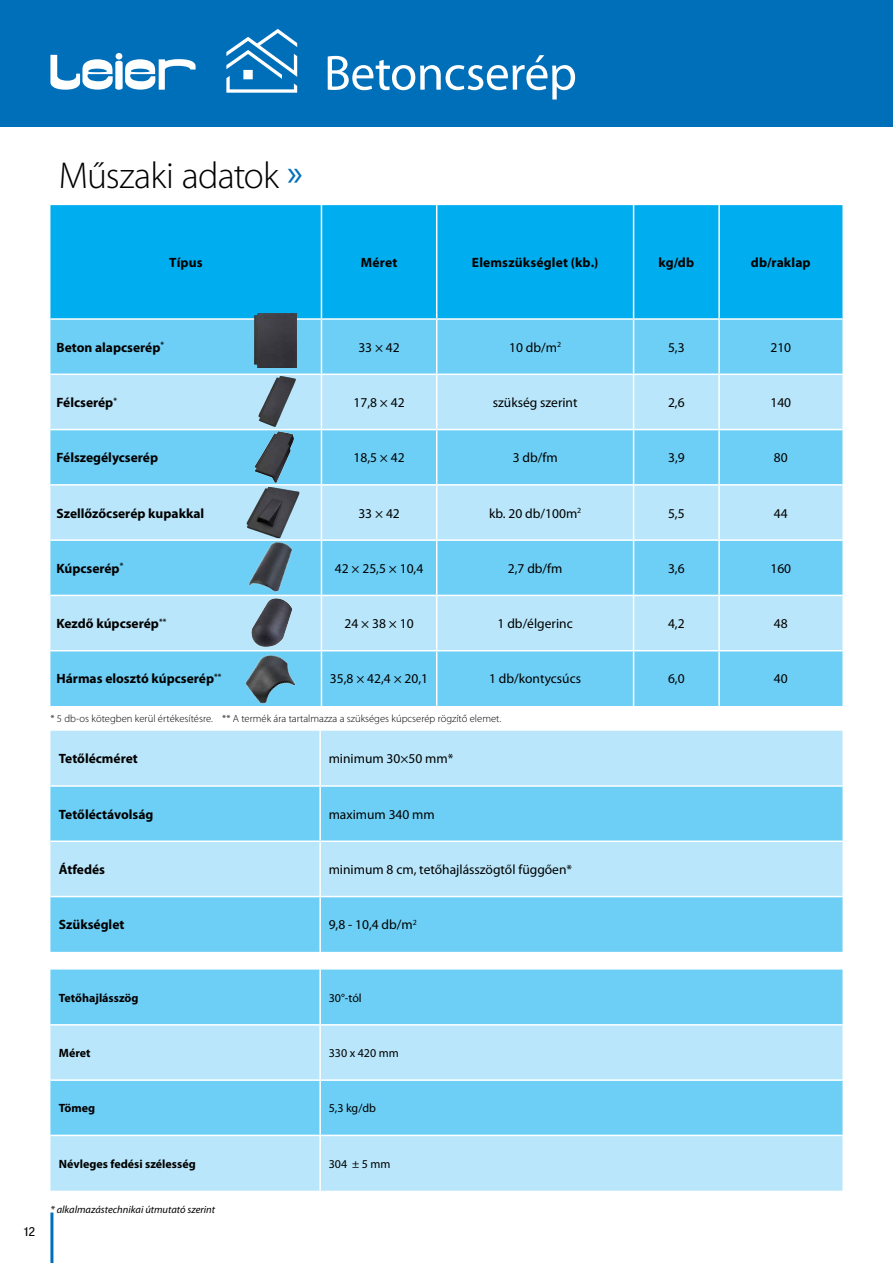
<style>
.page{position:relative;width:893px;height:1263px;background:#fff}
.page>*{position:absolute;margin:0;border:0;box-sizing:border-box;transform-origin:0 0}
.t1{font:300 37.5px "Myriad Pro";letter-spacing:-.025em;color:#000}
.t2{font:13.5px "Myriad Pro";color:#000}
.t3{font:700 13.5px "Myriad Pro";color:#000}
.t4{font:13.5px "Good Headline Pro News";color:#000}
.t5{font:700 12px "Myriad Pro";color:#000}
.t6{font:12px "Myriad Pro";color:#000}
.t7{font:300 10.5px "Myriad Pro";color:#000}
.t8{font:italic 10.5px "Myriad Pro";color:#000}
.s1{font-weight:400;color:#006fba}
</style>
<div class="page">
<div style="left:0;top:0;width:893px;height:126px;background:#006fba"></div>
<div style="left:50px;top:205px;width:792px;height:113px;background:#00aeef"></div>
<div style="left:50px;top:320px;width:792px;height:386px;background:#6dcff6"></div>
<svg style="left:50px;top:375px;width:792px;height:275px;background:#9bddf8"></svg>
<hr style="left:321px;top:205px;width:1px;height:113px;background:#fff">
<hr style="left:436px;top:205px;width:1px;height:113px;background:#fff">
<hr style="left:633px;top:205px;width:1px;height:113px;background:#fff">
<hr style="left:718px;top:205px;width:2px;height:113px;background:#fff">
<hr style="left:321px;top:320px;width:1px;height:53px;background:#fff">
<hr style="left:436px;top:320px;width:1px;height:53px;background:#fff">
<hr style="left:633px;top:320px;width:1px;height:53px;background:#fff">
<hr style="left:718px;top:320px;width:2px;height:53px;background:#fff">
<hr style="left:50px;top:373px;width:271px;height:2px;background:#fff">
<hr style="left:321px;top:373px;width:116px;height:2px;background:#fff">
<hr style="left:321px;top:375px;width:1px;height:54px;background:#fff">
<hr style="left:437px;top:373px;width:197px;height:2px;background:#fff">
<hr style="left:436px;top:375px;width:1px;height:54px;background:#fff">
<hr style="left:634px;top:373px;width:85px;height:2px;background:#fff">
<hr style="left:633px;top:375px;width:1px;height:54px;background:#fff">
<hr style="left:719px;top:373px;width:123px;height:2px;background:#fff">
<hr style="left:718px;top:375px;width:2px;height:54px;background:#fff">
<hr style="left:50px;top:429px;width:271px;height:1px;background:#fff">
<hr style="left:321px;top:429px;width:116px;height:1px;background:#fff">
<hr style="left:321px;top:430px;width:1px;height:54px;background:#fff">
<hr style="left:437px;top:429px;width:197px;height:1px;background:#fff">
<hr style="left:436px;top:430px;width:1px;height:54px;background:#fff">
<hr style="left:634px;top:429px;width:85px;height:1px;background:#fff">
<hr style="left:633px;top:430px;width:1px;height:54px;background:#fff">
<hr style="left:719px;top:429px;width:123px;height:1px;background:#fff">
<hr style="left:718px;top:430px;width:2px;height:54px;background:#fff">
<hr style="left:50px;top:484px;width:271px;height:2px;background:#fff">
<hr style="left:321px;top:484px;width:116px;height:2px;background:#fff">
<hr style="left:321px;top:486px;width:1px;height:53px;background:#fff">
<hr style="left:437px;top:484px;width:197px;height:2px;background:#fff">
<hr style="left:436px;top:486px;width:1px;height:53px;background:#fff">
<hr style="left:634px;top:484px;width:85px;height:2px;background:#fff">
<hr style="left:633px;top:486px;width:1px;height:53px;background:#fff">
<hr style="left:719px;top:484px;width:123px;height:2px;background:#fff">
<hr style="left:718px;top:486px;width:2px;height:53px;background:#fff">
<hr style="left:50px;top:539px;width:271px;height:2px;background:#fff">
<hr style="left:321px;top:539px;width:116px;height:2px;background:#fff">
<hr style="left:321px;top:541px;width:1px;height:54px;background:#fff">
<hr style="left:437px;top:539px;width:197px;height:2px;background:#fff">
<hr style="left:436px;top:541px;width:1px;height:54px;background:#fff">
<hr style="left:634px;top:539px;width:85px;height:2px;background:#fff">
<hr style="left:633px;top:541px;width:1px;height:54px;background:#fff">
<hr style="left:719px;top:539px;width:123px;height:2px;background:#fff">
<hr style="left:718px;top:541px;width:2px;height:54px;background:#fff">
<hr style="left:50px;top:595px;width:271px;height:1px;background:#fff">
<hr style="left:321px;top:595px;width:116px;height:1px;background:#fff">
<hr style="left:321px;top:596px;width:1px;height:54px;background:#fff">
<hr style="left:437px;top:595px;width:197px;height:1px;background:#fff">
<hr style="left:436px;top:596px;width:1px;height:54px;background:#fff">
<hr style="left:634px;top:595px;width:85px;height:1px;background:#fff">
<hr style="left:633px;top:596px;width:1px;height:54px;background:#fff">
<hr style="left:719px;top:595px;width:123px;height:1px;background:#fff">
<hr style="left:718px;top:596px;width:2px;height:54px;background:#fff">
<hr style="left:50px;top:650px;width:271px;height:1px;background:#fff">
<hr style="left:321px;top:650px;width:116px;height:1px;background:#fff">
<hr style="left:321px;top:651px;width:1px;height:55px;background:#fff">
<hr style="left:437px;top:650px;width:197px;height:1px;background:#fff">
<hr style="left:436px;top:651px;width:1px;height:55px;background:#fff">
<hr style="left:634px;top:650px;width:85px;height:1px;background:#fff">
<hr style="left:633px;top:651px;width:1px;height:55px;background:#fff">
<hr style="left:719px;top:650px;width:123px;height:1px;background:#fff">
<hr style="left:718px;top:651px;width:2px;height:55px;background:#fff">
<div style="left:50px;top:969px;width:792px;height:55px;background:#6dcff6"></div>
<svg style="left:50px;top:1025px;width:792px;height:166px;background:#a0def8"></svg>
<hr style="left:319px;top:969px;width:2px;height:55px;background:#fff">
<hr style="left:319px;top:1025px;width:2px;height:54px;background:#fff">
<hr style="left:50px;top:1079px;width:270px;height:2px;background:#fff">
<hr style="left:320px;top:1079px;width:522px;height:2px;background:#fff">
<hr style="left:319px;top:1081px;width:2px;height:54px;background:#fff">
<hr style="left:50px;top:1135px;width:270px;height:1px;background:#fff">
<hr style="left:320px;top:1135px;width:522px;height:1px;background:#fff">
<hr style="left:319px;top:1136px;width:2px;height:55px;background:#fff">
<div style="left:50px;top:731px;width:792px;height:54px;background:#b9e6fa"></div>
<svg style="left:50px;top:787px;width:792px;height:165px;background:#86d6f7"></svg>
<hr style="left:319px;top:731px;width:2px;height:54px;background:#fff">
<hr style="left:319px;top:787px;width:2px;height:53px;background:#fff">
<hr style="left:50px;top:840px;width:270px;height:2px;background:#fff">
<hr style="left:320px;top:840px;width:522px;height:2px;background:#fff">
<hr style="left:319px;top:842px;width:2px;height:54px;background:#fff">
<hr style="left:50px;top:896px;width:270px;height:1px;background:#fff">
<hr style="left:320px;top:896px;width:522px;height:1px;background:#fff">
<hr style="left:319px;top:897px;width:2px;height:55px;background:#fff">
<hr style="left:50px;top:1212px;width:3px;height:51px;background:#006fba">
<svg style="left:50px;top:29px;width:525px;height:70px"></svg>
<img style="left:251px;top:430px;width:46px;height:54px">
<img style="left:240px;top:484px;width:65px;height:59px">
<img style="left:254px;top:375px;width:46px;height:56px">
<img style="left:240px;top:537px;width:62px;height:60px">
<img style="left:255px;top:314px;width:42px;height:53px">
<img style="left:248px;top:597px;width:48px;height:53px">
<img style="left:244px;top:651px;width:54px;height:55px">
<h1 class="t1" style="left:59px;top:154px;width:246px">Műszaki adatok <span class="s1">»</span></h1>
<p class="t3" style="left:169px;top:255px;width:35px">Típus</p>
<p class="t3" style="left:361px;top:255px;width:38px">Méret</p>
<p class="t3" style="left:472px;top:255px;width:128px">Elemszükséglet (kb.)</p>
<p class="t3" style="left:658px;top:255px;width:37px">kg/db</p>
<p class="t3" style="left:751px;top:255px;width:61px">db/raklap</p>
<p class="t3" style="left:56px;top:340px;width:109px">Beton alapcserép<sup>*</sup></p>
<p class="t2" style="left:358px;top:340px;width:43px">33 × 42</p>
<p class="t2" style="left:509px;top:340px;width:53px">10 db/m<sup>2</sup></p>
<p class="t2" style="left:668px;top:340px;width:18px">5,3</p>
<p class="t2" style="left:770px;top:340px;width:22px">210</p>
<p class="t3" style="left:56px;top:395px;width:62px">Félcserép<sup>*</sup></p>
<p class="t2" style="left:353px;top:395px;width:53px">17,8 × 42</p>
<p class="t2" style="left:493px;top:395px;width:86px">szükség szerint</p>
<p class="t2" style="left:668px;top:395px;width:18px">2,6</p>
<p class="t2" style="left:770px;top:395px;width:22px">140</p>
<p class="t3" style="left:56px;top:450px;width:103px">Félszegélycserép</p>
<p class="t2" style="left:353px;top:450px;width:53px">18,5 × 42</p>
<p class="t2" style="left:513px;top:450px;width:46px">3 db/fm</p>
<p class="t2" style="left:668px;top:450px;width:18px">3,9</p>
<p class="t2" style="left:774px;top:450px;width:15px">80</p>
<p class="t3" style="left:56px;top:505px;width:149px">Szellőzőcserép kupakkal</p>
<p class="t2" style="left:358px;top:506px;width:43px">33 × 42</p>
<p class="t2" style="left:489px;top:506px;width:94px">kb. 20 db/100m<sup>2</sup></p>
<p class="t2" style="left:668px;top:506px;width:18px">5,5</p>
<p class="t2" style="left:774px;top:506px;width:15px">44</p>
<p class="t3" style="left:56px;top:561px;width:68px">Kúpcserép<sup>*</sup></p>
<p class="t2" style="left:335px;top:561px;width:90px">42 × 25,5 × 10,4</p>
<p class="t2" style="left:508px;top:561px;width:56px">2,7 db/fm</p>
<p class="t2" style="left:668px;top:561px;width:18px">3,6</p>
<p class="t2" style="left:770px;top:561px;width:22px">160</p>
<p class="t3" style="left:56px;top:616px;width:111px">Kezdő kúpcserép<sup>**</sup></p>
<p class="t2" style="left:345px;top:616px;width:71px">24 × 38 × 10</p>
<p class="t2" style="left:498px;top:616px;width:77px">1 db/élgerinc</p>
<p class="t2" style="left:668px;top:616px;width:18px">4,2</p>
<p class="t2" style="left:774px;top:616px;width:15px">48</p>
<p class="t3" style="left:56px;top:671px;width:166px">Hármas elosztó kúpcserép<sup>**</sup></p>
<p class="t2" style="left:330px;top:671px;width:100px">35,8 × 42,4 × 20,1</p>
<p class="t2" style="left:489px;top:671px;width:93px">1 db/kontycsúcs</p>
<p class="t2" style="left:668px;top:671px;width:18px">6,0</p>
<p class="t2" style="left:774px;top:671px;width:15px">40</p>
<p class="t7" style="left:50px;top:713px;width:452px">* 5 db-os kötegben kerül értékesítésre. ** A termék ára tartalmazza a szükséges kúpcserép rögzítő elemet.</p>
<p class="t3" style="left:59px;top:751px;width:80px">Tetőlécméret</p>
<p class="t2" style="left:329px;top:751px;width:126px">minimum 30×50 mm*</p>
<p class="t3" style="left:59px;top:806px;width:96px">Tetőléctávolság</p>
<p class="t2" style="left:329px;top:807px;width:108px">maximum 340 mm</p>
<p class="t3" style="left:59px;top:862px;width:48px">Átfedés</p>
<p class="t2" style="left:329px;top:862px;width:245px">minimum 8 cm, tetőhajlásszögtől függően*</p>
<p class="t3" style="left:59px;top:917px;width:67px">Szükséglet</p>
<p class="t2" style="left:329px;top:917px;width:90px">9,8 - 10,4 db/m<sup>2</sup></p>
<p class="t5" style="left:59px;top:991px;width:81px">Tetőhajlásszög</p>
<p class="t6" style="left:329px;top:991px;width:35px">30°-tól</p>
<p class="t5" style="left:59px;top:1046px;width:33px">Méret</p>
<p class="t6" style="left:329px;top:1046px;width:72px">330 x 420 mm</p>
<p class="t5" style="left:59px;top:1101px;width:38px">Tömeg</p>
<p class="t6" style="left:329px;top:1102px;width:49px">5,3 kg/db</p>
<p class="t4" style="left:24px;top:1225px;width:13px">12</p>
<p class="t5" style="left:59px;top:1157px;width:138px">Névleges fedési szélesség</p>
<p class="t6" style="left:329px;top:1157px;width:63px">304 ± 5 mm</p>
<p class="t8" style="left:50px;top:1203px;width:166px">* alkalmazástechnikai útmutató szerint</p>
</div>
